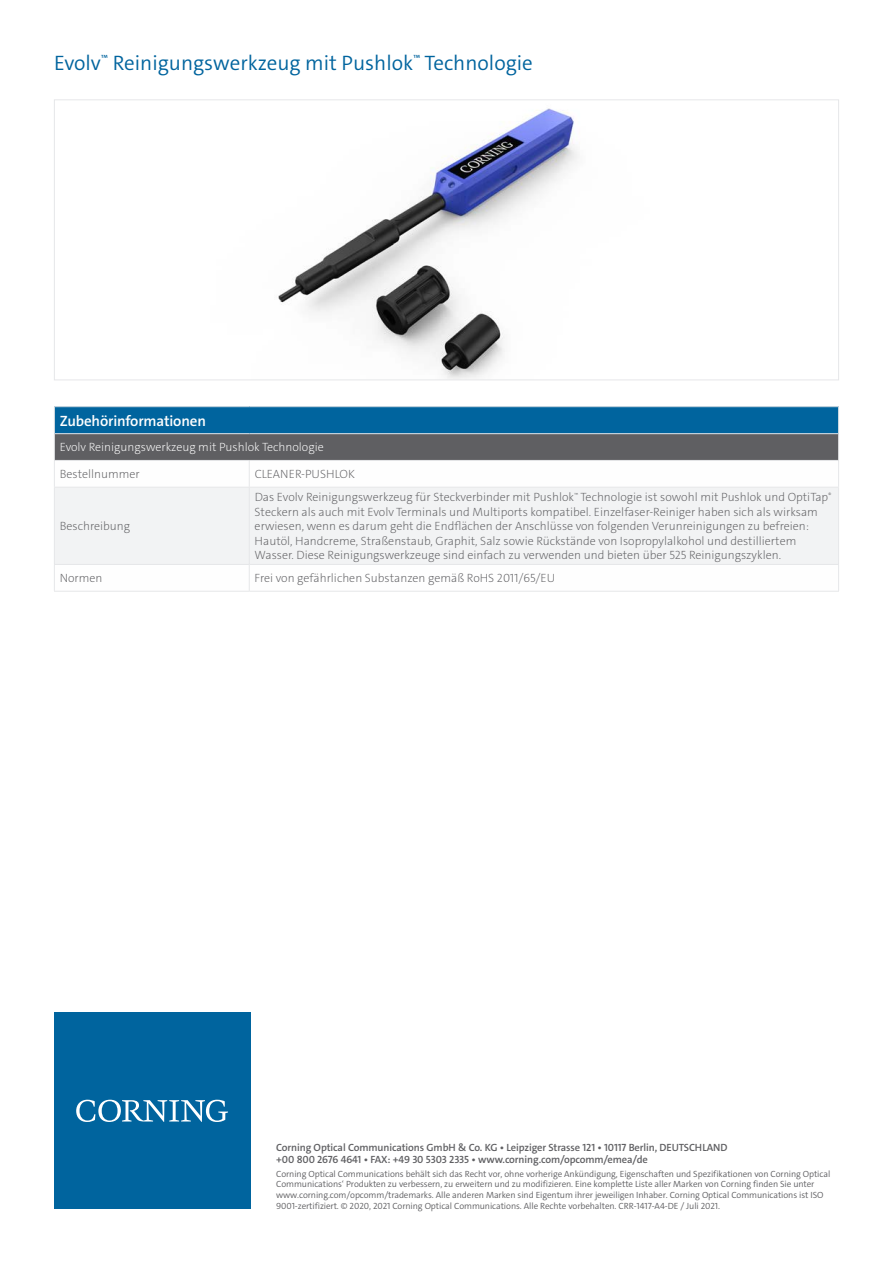
<style>
.page{position:relative;width:893px;height:1263px;background:#fff}
.page>*{position:absolute;margin:0;border:0;box-sizing:border-box;transform-origin:0 0}
.t1{font:300 21px "The Sans C4 s";color:#00649e}
.Table_Header{font:600 15px "The Sans C4 s";letter-spacing:-.01em;color:#fff}
.t2{font:200 12px/14.4px "The Sans C4 s";color:#5f5f62}
.Table_Body{font:200 12px "The Sans C4 s";color:#fff}
.t3{font:600 10.5px "The Sans C4 s";letter-spacing:-.01em;color:#5f5f62}
.t4{font:300 9px/10.8px "The Sans C4 s";letter-spacing:-.01em;color:#5f5f62}
</style>
<div class="page">
<div style="left:54px;top:1012px;width:196px;height:197px;background:#00649e"></div>
<svg style="left:76px;top:1100px;width:152px;height:22px"></svg>
<svg style="left:54px;top:99px;width:785px;height:282px"></svg>
<div style="left:54px;top:407px;width:785px;height:27px;background:#00649e"></div>
<div style="left:54px;top:434px;width:785px;height:26px;background:#5f5f62"></div>
<div style="left:55px;top:488px;width:783px;height:76px;background:#f2f3f4"></div>
<hr style="left:54px;top:460px;width:195px;height:1px;background:#e6e7e9">
<hr style="left:249px;top:460px;width:590px;height:1px;background:#e6e7e9">
<svg style="left:249px;top:461px;width:1px;height:26px"></svg>
<hr style="left:54px;top:487px;width:195px;height:1px;background:#e6e7e9">
<hr style="left:54px;top:487px;width:1px;height:77px;background:#e6e7e9">
<hr style="left:249px;top:487px;width:590px;height:1px;background:#e6e7e9">
<hr style="left:249px;top:487px;width:1px;height:77px;background:#e6e7e9">
<hr style="left:838px;top:487px;width:1px;height:77px;background:#e6e7e9">
<hr style="left:54px;top:564px;width:195px;height:1px;background:#e6e7e9">
<svg style="left:54px;top:565px;width:1px;height:26px"></svg>
<hr style="left:249px;top:564px;width:590px;height:1px;background:#e6e7e9">
<svg style="left:249px;top:565px;width:1px;height:26px"></svg>
<svg style="left:838px;top:565px;width:1px;height:26px"></svg>
<hr style="left:54px;top:591px;width:195px;height:1px;background:#e6e7e9">
<hr style="left:249px;top:591px;width:590px;height:1px;background:#e6e7e9">
<hr style="left:54px;top:406px;width:195px;height:1px;background:#e6e7e9">
<svg style="left:54px;top:407px;width:1px;height:80px"></svg>
<hr style="left:249px;top:406px;width:590px;height:1px;background:#e6e7e9">
<svg style="left:838px;top:407px;width:1px;height:80px"></svg>
<hr style="left:54px;top:433px;width:195px;height:1px;background:#e6e7e9">
<hr style="left:249px;top:433px;width:590px;height:1px;background:#e6e7e9">
<p class="t1" style="left:54px;top:49px;width:480px">Evolv<sup>™</sup> Reinigungswerkzeug mit Pushlok<sup>™</sup> Technologie</p>
<p class="Table_Header" style="left:60px;top:411px;width:148px">Zubehörinformationen</p>
<p class="Table_Body" style="left:60px;top:440px;width:265px">Evolv Reinigungswerkzeug mit Pushlok Technologie</p>
<p class="t2" style="left:60px;top:467px;width:81px">Bestellnummer</p>
<p class="t2" style="left:255px;top:467px;width:102px">CLEANER-PUSHLOK</p>
<p class="t2" style="left:60px;top:519px;width:72px">Beschreibung</p>
<p class="t2" style="left:255px;top:490px;width:578px">Das Evolv Reinigungswerkzeug für Steckverbinder mit Pushlok<sup>™</sup> Technologie ist sowohl mit Pushlok und OptiTap<sup>® </sup>Steckern als auch mit Evolv Terminals und Multiports kompatibel. Einzelfaser-Reiniger haben sich als wirksam erwiesen, wenn es darum geht die Endflächen der Anschlüsse von folgenden Verunreinigungen zu befreien:<br>Hautöl, Handcreme, Straßenstaub, Graphit, Salz sowie Rückstände von Isopropylalkohol und destilliertem Wasser. Diese Reinigungswerkzeuge sind einfach zu verwenden und bieten über 525 Reinigungszyklen.</p>
<p class="t2" style="left:60px;top:571px;width:44px">Normen</p>
<p class="t2" style="left:255px;top:571px;width:302px">Frei von gefährlichen Substanzen gemäß RoHS 2011/65/EU</p>
<p class="t3" style="left:276px;top:1141px;width:453px">Corning Optical Communications GmbH &amp; Co. KG • Leipziger Strasse 121 • 10117 Berlin, DEUTSCHLAND</p>
<p class="t3" style="left:276px;top:1153px;width:373px">+00 800 2676 4641 • FAX: +49 30 5303 2335 • www.corning.com/opcomm/emea/de</p>
<p class="t4" style="left:276px;top:1168px;width:556px">Corning Optical Communications behält sich das Recht vor, ohne vorherige Ankündigung, Eigenschaften und Spezifikationen von Corning Optical<br>Communications‘ Produkten zu verbessern, zu erweitern und zu modifizieren. Eine komplette Liste aller Marken von Corning finden Sie unter</p>
<p class="t4" style="left:276px;top:1190px;width:549px">www.corning.com/opcomm/trademarks. Alle anderen Marken sind Eigentum ihrer jeweiligen Inhaber. Corning Optical Communications ist ISO<br>9001-zertifiziert. © 2020, 2021 Corning Optical Communications. Alle Rechte vorbehalten. CRR-1417-A4-DE / Juli 2021.</p>
</div>
